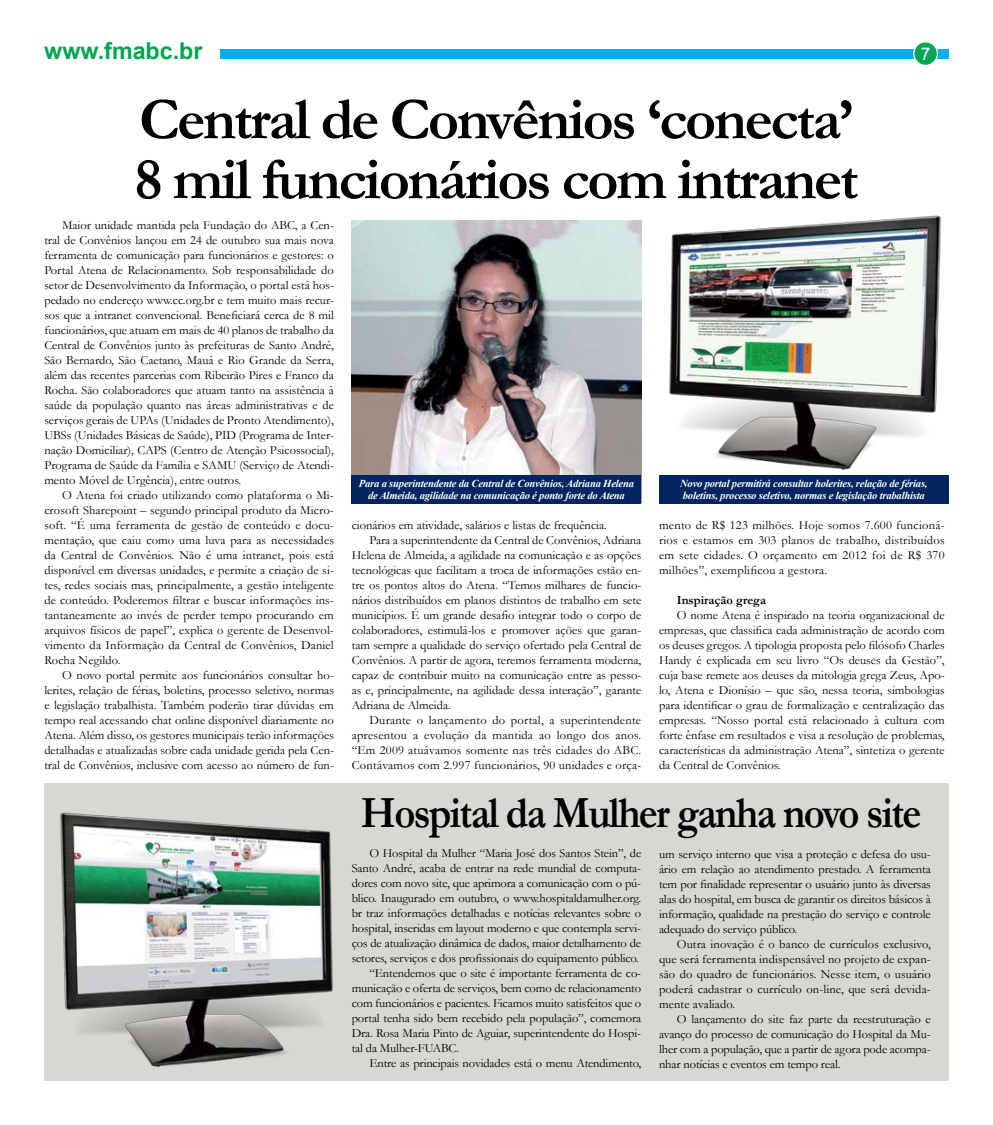
<style>
.page{position:relative;width:993px;height:1125px;background:#fff}
.page>*{position:absolute;margin:0;border:0;box-sizing:border-box;transform-origin:0 0}
.t1{font:700 60px/60px "Garamond";letter-spacing:-.04em;color:#000}
.t2{font:700 45px "Garamond";letter-spacing:-.04em;color:#000;scale:.9 1}
.t3{font:700 23.25px "Arial";color:#00a651}
.t4{font:17.5px "Arial";color:#fff}
.t5{font:12.5px/15px "Garamond";color:#000;text-align:justify}
.t6{font:12.5px "Garamond";letter-spacing:.02em;color:#000}
.t7{font:700 12.5px "Garamond";color:#000}
.t8{font:italic 700 10.62px/11.2px "Times New Roman";letter-spacing:-.02em;color:#fff;text-align:center}
</style>
<div class="page">
<div style="left:220px;top:49px;width:728px;height:9px;background:#00aeef"></div>
<div style="left:913px;top:42px;width:24px;height:23px;background:#00a651;border-radius:50%"></div>
<div style="left:912px;top:41px;width:25px;height:25px;border:1px solid #fff;border-radius:50%"></div>
<img style="left:667px;top:215px;width:276px;height:261px">
<div style="left:44px;top:783px;width:904px;height:297px;background:#d8d7d4"></div>
<img style="left:351px;top:220px;width:290px;height:256px">
<div style="left:351px;top:476px;width:290px;height:28px;background:#002561"></div>
<div style="left:658px;top:476px;width:290px;height:28px;background:#002561"></div>
<img style="left:60px;top:812px;width:273px;height:255px">
<h3 class="t3" style="left:44px;top:35px;width:160px">www.fmabc.br</h3>
<h3 class="t4" style="left:920px;top:42px;width:11px">7</h3>
<h1 class="t1" style="left:134px;top:90px;width:725px">Central de Convênios ‘conecta’<br>8 mil funcionários com intranet</h1>
<p class="t5" style="left:44px;top:217px;width:291px;text-indent:18px">Maior unidade mantida pela Fundação do ABC, a Cen&shy;tral de Convênios lançou em 24 de outubro sua mais nova ferramenta de comunicação para funcionários e gestores: o Portal Atena de Relacionamento. Sob responsabilidade do setor de Desenvolvimento da Informação, o portal está hos&shy;pedado no endereço www.cc.org.br e tem muito mais recur&shy;sos que a intranet convencional. Beneficiará cerca de 8 mil funcionários, que atuam em mais de 40 planos de trabalho da Central de Convênios junto às prefeituras de Santo André, São Bernardo, São Caetano, Mauá e Rio Grande da Serra, além das recentes parcerias com Ribeirão Pires e Franco da Rocha. São colaboradores que atuam tanto na assistência à saúde da população quanto nas áreas administrativas e de serviços gerais de UPAs (Unidades de Pronto Atendimento), UBSs (Unidades Básicas de Saúde), PID (Programa de Inter&shy;nação Domiciliar), CAPS (Centro de Atenção Psicossocial), Programa de Saúde da Família e SAMU (Serviço de Atendi&shy;mento Móvel de Urgência), entre outros.</p>
<p class="t5" style="left:44px;top:487px;width:291px;text-indent:18px">O Atena foi criado utilizando como plataforma o Mi&shy;crosoft Sharepoint – segundo principal produto da Micro&shy;soft. “É uma ferramenta de gestão de conteúdo e docu&shy;mentação, que caiu como uma luva para as necessidades da Central de Convênios. Não é uma intranet, pois está disponível em diversas unidades, e permite a criação de si&shy;tes, redes sociais mas, principalmente, a gestão inteligente de conteúdo. Poderemos filtrar e buscar informações ins&shy;tantaneamente ao invés de perder tempo procurando em arquivos físicos de papel”, explica o gerente de Desenvol&shy;vimento da Informação da Central de Convênios, Daniel Rocha Negildo.</p>
<p class="t5" style="left:44px;top:667px;width:291px;text-indent:18px">O novo portal permite aos funcionários consultar ho&shy;lerites, relação de férias, boletins, processo seletivo, normas e legislação trabalhista. Também poderão tirar dúvidas em tempo real acessando chat online disponível diariamente no Atena. Além disso, os gestores municipais terão informações detalhadas e atualizadas sobre cada unidade gerida pela Cen&shy;tral de Convênios, inclusive com acesso ao número de fun-</p>
<p class="t8" style="left:359px;top:478px;width:277px">Para a superintendente da Central de Convênios, Adriana Helena de Almeida, agilidade na comunicação é ponto forte do Atena</p>
<p class="t8" style="left:680px;top:478px;width:249px;text-align:left">Novo portal permitirá consultar holerites, relação de férias, boletins, processo seletivo, normas e legislação trabalhista</p>
<p class="t5" style="left:351px;top:517px;width:257px">cionários em atividade, salários e listas de frequência.</p>
<p class="t5" style="left:369px;top:532px;width:273px">Para a superintendente da Central de Convênios, Adriana</p>
<p class="t5" style="left:351px;top:547px;width:291px">Helena de Almeida, a agilidade na comunicação e as opções</p>
<p class="t5" style="left:351px;top:562px;width:291px">tecnológicas que facilitam a troca de informações estão en-</p>
<p class="t5" style="left:351px;top:577px;width:291px">tre os pontos altos do Atena. “Temos milhares de funcio-</p>
<p class="t5" style="left:351px;top:592px;width:291px">nários distribuídos em planos distintos de trabalho em sete</p>
<p class="t5" style="left:351px;top:607px;width:291px">municípios. É um grande desafio integrar todo o corpo de</p>
<p class="t5" style="left:351px;top:622px;width:291px">colaboradores, estimulá-los e promover ações que garan-</p>
<p class="t5" style="left:351px;top:637px;width:291px">tam sempre a qualidade do serviço ofertado pela Central de</p>
<p class="t5" style="left:351px;top:652px;width:291px">Convênios. A partir de agora, teremos ferramenta moderna,</p>
<p class="t5" style="left:351px;top:667px;width:291px">capaz de contribuir muito na comunicação entre as pesso-</p>
<p class="t5" style="left:351px;top:682px;width:291px">as e, principalmente, na agilidade dessa interação”, garante</p>
<p class="t5" style="left:351px;top:697px;width:101px">Adriana de Almeida.</p>
<p class="t6" style="left:369px;top:711px;width:273px">Durante o lançamento do portal, a superintendente</p>
<p class="t6" style="left:351px;top:726px;width:291px">apresentou a evolução da mantida ao longo dos anos.</p>
<p class="t6" style="left:351px;top:741px;width:291px">“Em 2009 atuávamos somente nas três cidades do ABC.</p>
<p class="t6" style="left:351px;top:756px;width:291px">Contávamos com 2.997 funcionários, 90 unidades e orça-</p>
<p class="t5" style="left:658px;top:517px;width:287px">mento de R$ 123 milhões. Hoje somos 7.600 funcioná&shy;rios e estamos em 303 planos de trabalho, distribuídos em sete cidades. O orçamento em 2012 foi de R$ 370 milhões”, exemplificou a gestora.</p>
<p class="t7" style="left:676px;top:591px;width:91px">Inspiração grega</p>
<p class="t5" style="left:658px;top:607px;width:287px;text-indent:18px">O nome Atena é inspirado na teoria organizacional de empresas, que classifica cada administração de acordo com os deuses gregos. A tipologia proposta pelo filósofo Charles Handy é explicada em seu livro “Os deuses da Gestão”, cuja base remete aos deuses da mitologia grega Zeus, Apo&shy;lo, Atena e Dionísio – que são, nessa teoria, simbologias para identificar o grau de formalização e centralização das empresas. “Nosso portal está relacionado à cultura com forte ênfase em resultados e visa a resolução de problemas, características da administração Atena”, sintetiza o gerente da Central de Convênios.</p>
<h2 class="t2" style="left:361px;top:782px;width:624px">Hospital da Mulher ganha novo site</h2>
<p class="t5" style="left:369px;top:845px;width:273px">O Hospital da Mulher “Maria José dos Santos Stein”, de</p>
<p class="t5" style="left:351px;top:860px;width:291px">Santo André, acaba de entrar na rede mundial de computa-</p>
<p class="t5" style="left:351px;top:875px;width:291px">dores com novo site, que aprimora a comunicação com o pú-</p>
<p class="t5" style="left:351px;top:890px;width:291px">blico. Inaugurado em outubro, o www.hospitaldamulher.org.</p>
<p class="t5" style="left:351px;top:905px;width:291px">br traz informações detalhadas e notícias relevantes sobre o</p>
<p class="t5" style="left:351px;top:920px;width:291px">hospital, inseridas em layout moderno e que contempla servi-</p>
<p class="t5" style="left:351px;top:935px;width:291px">ços de atualização dinâmica de dados, maior detalhamento de</p>
<p class="t5" style="left:351px;top:950px;width:289px">setores, serviços e dos profissionais do equipamento público.</p>
<p class="t5" style="left:369px;top:965px;width:273px">“Entendemos que o site é importante ferramenta de co-</p>
<p class="t5" style="left:351px;top:980px;width:291px">municação e oferta de serviços, bem como de relacionamento</p>
<p class="t5" style="left:351px;top:995px;width:291px">com funcionários e pacientes. Ficamos muito satisfeitos que o</p>
<p class="t5" style="left:351px;top:1010px;width:291px">portal tenha sido bem recebido pela população”, comemora</p>
<p class="t5" style="left:351px;top:1025px;width:291px">Dra. Rosa Maria Pinto de Aguiar, superintendente do Hospi-</p>
<p class="t5" style="left:351px;top:1040px;width:109px">tal da Mulher-FUABC.</p>
<p class="t5" style="left:369px;top:1055px;width:273px">Entre as principais novidades está o menu Atendimento,</p>
<p class="t5" style="left:658px;top:846px;width:273px">um serviço interno que visa a proteção e defesa do usu&shy;ário em relação ao atendimento prestado. A ferramenta tem por finalidade representar o usuário junto às diversas alas do hospital, em busca de garantir os direitos básicos à informação, qualidade na prestação do serviço e controle adequado do serviço público.</p>
<p class="t5" style="left:658px;top:936px;width:273px;text-indent:18px">Outra inovação é o banco de currículos exclusivo, que será ferramenta indispensável no projeto de expan&shy;são do quadro de funcionários. Nesse item, o usuário poderá cadastrar o currículo on-line, que será devida&shy;mente avaliado.</p>
<p class="t5" style="left:658px;top:1011px;width:273px;text-indent:18px">O lançamento do site faz parte da reestruturação e avanço do processo de comunicação do Hospital da Mu&shy;lher com a população, que a partir de agora pode acompa&shy;nhar notícias e eventos em tempo real.</p>
</div>
